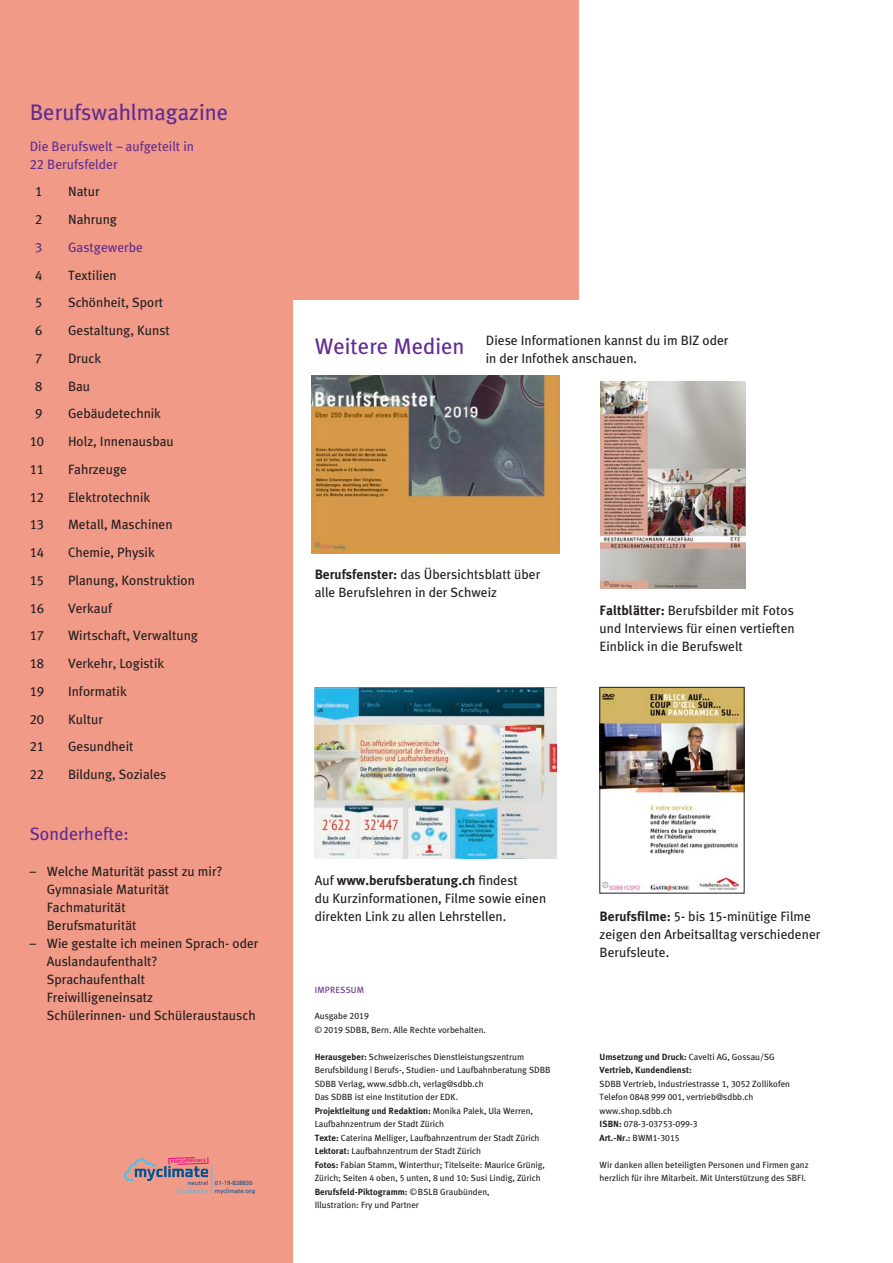
<style>
.page{position:relative;width:893px;height:1263px;background:#fff}
.page>*{position:absolute;margin:0;border:0;box-sizing:border-box;transform-origin:0 0}
.t1{font:22.5px "Meta Mix";color:#612d91}
.t2{font:18px "Meta Mix";color:#612d91}
.t3{font:13.5px/18px "Meta Mix";color:#231f20}
.t4{font:13.5px/18px "Meta Mix";color:#612d91}
.t5{font:9px/13.5px "Meta Mix";color:#231f20}
.t6{font:700 9px/13.5px "Meta Mix";color:#231f20}
.t7{font:9px "Meta Mix";letter-spacing:.02em;color:#612d91}
.t8{font:6px/7.5px "Frutiger LT Com";color:#005495}
.t9{font:6px "Frutiger LT Com";color:#40c7f4}
.t10{font:700 4.5px "Frutiger LT Com";color:#ed028c}
.s1{font-weight:700}
.s2{font-weight:400}
</style>
<div class="page">
<div style="left:0;top:0;width:578px;height:1263px;background:#f19a87"></div>
<div style="left:293px;top:300px;width:600px;height:963px;background:#fff"></div>
<img style="left:311px;top:375px;width:249px;height:178px">
<img style="left:600px;top:381px;width:146px;height:207px">
<img style="left:602px;top:689px;width:140px;height:202px">
<div style="left:600px;top:687px;width:144px;height:206px;border:1px solid #231f20"></div>
<img style="left:315px;top:687px;width:241px;height:171px">
<svg style="left:124px;top:1157px;width:89px;height:36px"></svg>
<h1 class="t1" style="left:30px;top:99px;width:200px">Berufswahlmagazine</h1>
<p class="t4" style="left:30px;top:137px;width:166px">Die Berufswelt – aufgeteilt in<br>22 Berufsfelder</p>
<p class="t3" style="left:35px;top:182px;width:9px">1</p>
<p class="t3" style="left:68px;top:182px;width:33px">Natur</p>
<p class="t3" style="left:35px;top:210px;width:9px">2</p>
<p class="t3" style="left:68px;top:210px;width:51px">Nahrung</p>
<p class="t4" style="left:35px;top:238px;width:9px">3</p>
<p class="t4" style="left:68px;top:238px;width:76px">Gastgewerbe</p>
<p class="t3" style="left:35px;top:266px;width:9px">4</p>
<p class="t3" style="left:68px;top:266px;width:50px">Textilien</p>
<p class="t3" style="left:35px;top:293px;width:9px">5</p>
<p class="t3" style="left:68px;top:293px;width:97px">Schönheit, Sport</p>
<p class="t3" style="left:35px;top:321px;width:9px">6</p>
<p class="t3" style="left:68px;top:321px;width:103px">Gestaltung, Kunst</p>
<p class="t3" style="left:35px;top:349px;width:9px">7</p>
<p class="t3" style="left:68px;top:349px;width:35px">Druck</p>
<p class="t3" style="left:35px;top:377px;width:9px">8</p>
<p class="t3" style="left:68px;top:377px;width:24px">Bau</p>
<p class="t3" style="left:35px;top:404px;width:9px">9</p>
<p class="t3" style="left:68px;top:404px;width:95px">Gebäudetechnik</p>
<p class="t3" style="left:30px;top:432px;width:16px">10</p>
<p class="t3" style="left:68px;top:432px;width:107px">Holz, Innenausbau</p>
<p class="t3" style="left:30px;top:460px;width:16px">11</p>
<p class="t3" style="left:68px;top:460px;width:60px">Fahrzeuge</p>
<p class="t3" style="left:30px;top:488px;width:16px">12</p>
<p class="t3" style="left:68px;top:488px;width:84px">Elektrotechnik</p>
<p class="t3" style="left:30px;top:516px;width:16px">13</p>
<p class="t3" style="left:68px;top:516px;width:106px">Metall, Maschinen</p>
<p class="t3" style="left:30px;top:543px;width:16px">14</p>
<p class="t3" style="left:68px;top:543px;width:88px">Chemie, Physik</p>
<p class="t3" style="left:30px;top:571px;width:16px">15</p>
<p class="t3" style="left:68px;top:571px;width:129px">Planung, Konstruktion</p>
<p class="t3" style="left:30px;top:599px;width:16px">16</p>
<p class="t3" style="left:68px;top:599px;width:46px">Verkauf</p>
<p class="t3" style="left:30px;top:627px;width:16px">17</p>
<p class="t3" style="left:68px;top:627px;width:132px">Wirtschaft, Verwaltung</p>
<p class="t3" style="left:30px;top:654px;width:16px">18</p>
<p class="t3" style="left:68px;top:654px;width:98px">Verkehr, Logistik</p>
<p class="t3" style="left:30px;top:682px;width:16px">19</p>
<p class="t3" style="left:68px;top:682px;width:60px">Informatik</p>
<p class="t3" style="left:30px;top:710px;width:16px">20</p>
<p class="t3" style="left:68px;top:710px;width:36px">Kultur</p>
<p class="t3" style="left:30px;top:738px;width:16px">21</p>
<p class="t3" style="left:68px;top:738px;width:67px">Gesundheit</p>
<p class="t3" style="left:30px;top:765px;width:16px">22</p>
<p class="t3" style="left:68px;top:765px;width:100px">Bildung, Soziales</p>
<h2 class="t2" style="left:30px;top:823px;width:101px">Sonderhefte:</h2>
<p class="t3" style="left:47px;top:862px;width:177px;text-indent:-17px">– Welche Maturität passt zu mir?<br>Gymnasiale Maturität<br>Fachmaturität<br>Berufsmaturität</p>
<p class="t3" style="left:47px;top:934px;width:213px;text-indent:-17px">– Wie gestalte ich meinen Sprach- oder<br>Auslandaufenthalt?<br>Sprachaufenthalt<br>Freiwilligeneinsatz<br>Schülerinnen- und Schüleraustausch</p>
<p class="t10" style="left:171px;top:1159px;width:37px;rotate:-2deg">PERFORMANCE</p>
<p class="t8" style="left:188px;top:1179px;width:22px">neutral</p>
<p class="t9" style="left:177px;top:1187px;width:33px">Drucksache</p>
<p class="t8" style="left:215px;top:1179px;width:42px">01-19-828830 myclimate.org</p>
<h1 class="t1" style="left:315px;top:333px;width:151px">Weitere Medien</h1>
<p class="t3" style="left:486px;top:331px;width:244px">Diese Informationen kannst du im BIZ oder in der Infothek anschauen.</p>
<p class="t3" style="left:315px;top:565px;width:227px"><span class="s1">Berufsfenster:</span> das Übersichtsblatt über alle Berufslehren in der Schweiz</p>
<p class="t3" style="left:600px;top:601px;width:197px;text-align:justify"><span class="s1">Faltblätter:</span> Berufsbilder mit Fotos und Interviews für einen vertieften Einblick in die Berufswelt</p>
<p class="t3" style="left:315px;top:871px;width:233px">Auf <span class="s1">www.berufsberatung.ch</span> findest<br>du Kurzinformationen, Filme sowie einen direkten Link zu allen Lehrstellen.</p>
<p class="t3" style="left:600px;top:907px;width:222px"><span class="s1">Berufsfilme:</span> 5- bis 15-minütige Filme zeigen den Arbeitsalltag verschiedener<br>Berufsleute.</p>
<p class="t7" style="left:315px;top:985px;width:51px">IMPRESSUM</p>
<p class="t5" style="left:315px;top:1009px;width:173px">Ausgabe 2019<br>© 2019 SDBB, Bern. Alle Rechte vorbehalten.</p>
<p class="t5" style="left:315px;top:1050px;width:237px"><span class="s1">Herausgeber:</span> Schweizerisches Dienstleistungszentrum Berufsbildung | Berufs-, Studien- und Laufbahnberatung SDBB SDBB Verlag, www.sdbb.ch, verlag@sdbb.ch<br>Das SDBB ist eine Institution der EDK.<br><span class="s1">Projektleitung und Redaktion:</span> Monika Palek, Ula Werren, Laufbahnzentrum der Stadt Zürich<br><span class="s1">Texte:</span> Caterina Melliger, Laufbahnzentrum der Stadt Zürich <span class="s1">Lektorat:</span> Laufbahnzentrum der Stadt Zürich<br><span class="s1">Fotos:</span> Fabian Stamm, Winterthur; Titelseite: Maurice Grünig, Zürich; Seiten 4 oben, 5 unten, 8 und 10: Susi Lindig, Zürich <span class="s1">Berufsfeld-Piktogramm:</span> ©BSLB Graubünden,<br>Illustration: Fry und Partner</p>
<p class="t6" style="left:600px;top:1050px;width:177px">Umsetzung und Druck: <span class="s2">Cavelti AG, Gossau/SG<br></span>Vertrieb, Kundendienst:</p>
<p class="t5" style="left:600px;top:1076px;width:192px">SDBB Vertrieb, Industriestrasse 1, 3052 Zollikofen<br>Telefon 0848 999 001, vertrieb@sdbb.ch www.shop.sdbb.ch<br><span class="s1">ISBN:</span> 078-3-03753-099-3<br><span class="s1">Art.-Nr.:</span> BWM1-3015</p>
<p class="t5" style="left:600px;top:1157px;width:210px">Wir danken allen beteiligten Personen und Firmen ganz herzlich für ihre Mitarbeit. Mit Unterstützung des SBFI.</p>
</div>
